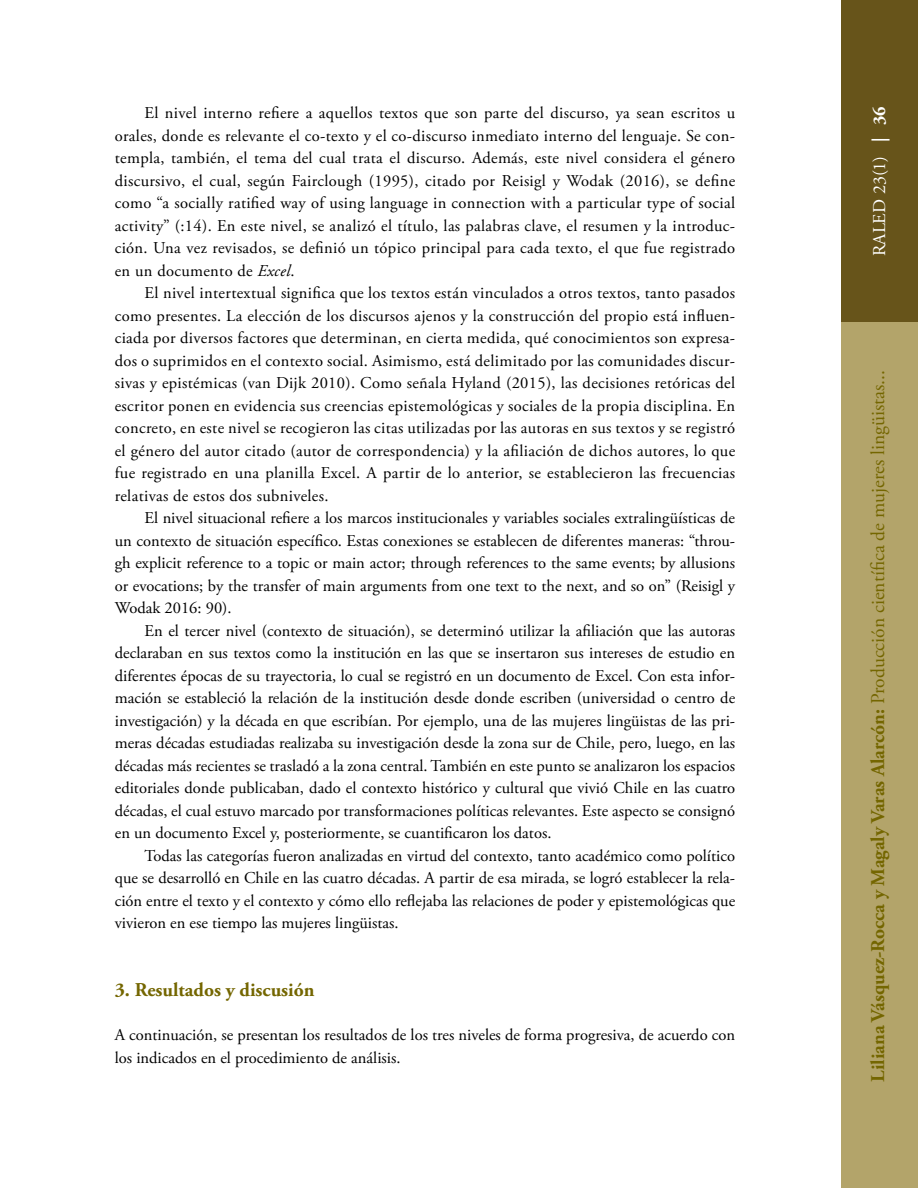
<style>
.page{position:relative;width:918px;height:1188px;background:#fff}
.page>*{position:absolute;margin:0;border:0;box-sizing:border-box;transform-origin:0 0}
.t1{font:19.5px "Adobe Garamond Pro";color:#746600}
.t2{font:700 19.5px "Adobe Garamond Pro";color:#746600}
.t3{font:18px "Adobe Garamond Pro";color:#fff}
.t4{font:16.5px/22.5px "Adobe Garamond Pro";color:#000;text-align:justify}
.s1{font-style:italic}
.s2{font-weight:700}
</style>
<div class="page">
<div style="left:841px;top:0;width:77px;height:1188px;background:#b3a46a"></div>
<div style="left:841px;top:0;width:77px;height:322px;background:#67541a"></div>
<p class="t4" style="left:115px;top:102px;width:622px;text-indent:30px">El nivel interno refiere a aquellos textos que son parte del discurso, ya sean escritos u orales, donde es relevante el co-texto y el co-discurso inmediato interno del lenguaje. Se con&shy;templa, también, el tema del cual trata el discurso. Además, este nivel considera el género discursivo, el cual, según Fairclough (1995), citado por Reisigl y Wodak (2016), se define como “a socially ratified way of using language in connection with a particular type of social activity” (:14). En este nivel, se analizó el título, las palabras clave, el resumen y la introduc&shy;ción. Una vez revisados, se definió un tópico principal para cada texto, el que fue registrado en un documento de <span class="s1">Excel</span>.</p>
<p class="t4" style="left:115px;top:282px;width:622px;text-indent:30px">El nivel intertextual significa que los textos están vinculados a otros textos, tanto pasados como presentes. La elección de los discursos ajenos y la construcción del propio está influen&shy;ciada por diversos factores que determinan, en cierta medida, qué conocimientos son expresa&shy;dos o suprimidos en el contexto social. Asimismo, está delimitado por las comunidades discur&shy;sivas y epistémicas (van Dijk 2010). Como señala Hyland (2015), las decisiones retóricas del escritor ponen en evidencia sus creencias epistemológicas y sociales de la propia disciplina. En concreto, en este nivel se recogieron las citas utilizadas por las autoras en sus textos y se registró el género del autor citado (autor de correspondencia) y la afiliación de dichos autores, lo que fue registrado en una planilla Excel. A partir de lo anterior, se establecieron las frecuencias relativas de estos dos subniveles.</p>
<p class="t4" style="left:115px;top:507px;width:622px;text-indent:30px">El nivel situacional refiere a los marcos institucionales y variables sociales extralingüísticas de un contexto de situación específico. Estas conexiones se establecen de diferentes maneras: “throu&shy;gh explicit reference to a topic or main actor; through references to the same events; by allusions or evocations; by the transfer of main arguments from one text to the next, and so on” (Reisigl y Wodak 2016: 90).</p>
<p class="t4" style="left:115px;top:620px;width:622px;text-indent:30px">En el tercer nivel (contexto de situación), se determinó utilizar la afiliación que las autoras declaraban en sus textos como la institución en las que se insertaron sus intereses de estudio en diferentes épocas de su trayectoria, lo cual se registró en un documento de Excel. Con esta infor&shy;mación se estableció la relación de la institución desde donde escriben (universidad o centro de investigación) y la década en que escribían. Por ejemplo, una de las mujeres lingüistas de las pri&shy;meras décadas estudiadas realizaba su investigación desde la zona sur de Chile, pero, luego, en las décadas más recientes se trasladó a la zona central. También en este punto se analizaron los espacios editoriales donde publicaban, dado el contexto histórico y cultural que vivió Chile en las cuatro décadas, el cual estuvo marcado por transformaciones políticas relevantes. Este aspecto se consignó en un documento Excel y, posteriormente, se cuantificaron los datos.</p>
<p class="t4" style="left:115px;top:845px;width:622px;text-indent:30px">Todas las categorías fueron analizadas en virtud del contexto, tanto académico como político que se desarrolló en Chile en las cuatro décadas. A partir de esa mirada, se logró establecer la rela&shy;ción entre el texto y el contexto y cómo ello reflejaba las relaciones de poder y epistemológicas que vivieron en ese tiempo las mujeres lingüistas.</p>
<p class="t2" style="left:115px;top:979px;width:201px">3. Resultados y discusión</p>
<p class="t4" style="left:115px;top:1024px;width:622px">A continuación, se presentan los resultados de los tres niveles de forma progresiva, de acuerdo con los indicados en el procedimiento de análisis.</p>
<p class="t3" style="left:869px;top:256px;width:151px;rotate:-90deg">RALED 23(1) <span class="s2">| 36</span></p>
<p class="t1" style="left:866px;top:1082px;width:713px;rotate:-90deg"><span class="s2">Liliana Vásquez-Rocca y Magaly Varas Alarcón:</span> Producción científica de mujeres lingüistas...</p>
</div>
